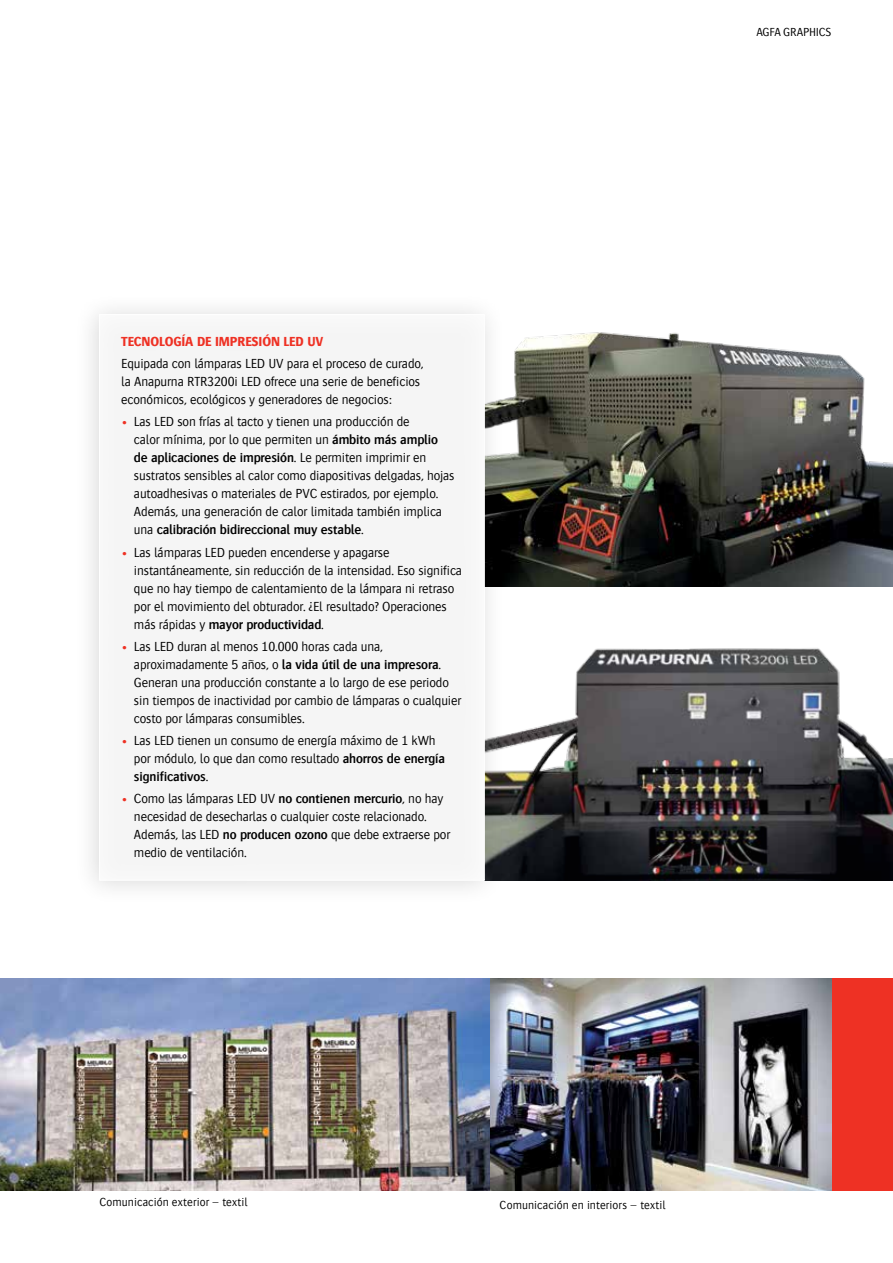
<style>
.page{position:relative;width:893px;height:1263px;background:#fff}
.page>*{position:absolute;margin:0;border:0;box-sizing:border-box;transform-origin:0 0}
.t1{font:300 13.5px/18px "Bosis For Agfa";letter-spacing:-.01em;color:#000}
.t2{font:700 13.5px "Bosis For Agfa";letter-spacing:-.01em;color:#ee3124}
.t3{font:300 12px "Bosis For Agfa";letter-spacing:.01em;color:#000}
.t4{font:300 12px "Bosis For Agfa";letter-spacing:-.025em;color:#000}
.s1{color:#ee3124}
.s2{font-weight:600}
</style>
<div class="page">
<div style="left:826px;top:978px;width:67px;height:213px;background:#ee3124"></div>
<img style="left:489px;top:978px;width:342px;height:213px">
<img style="left:0;top:978px;width:489px;height:213px">
<img style="left:506px;top:332px;width:387px;height:255px">
<img style="left:506px;top:648px;width:387px;height:233px">
<div style="left:74px;top:292px;width:432px;height:614px;background:#000;opacity:.2"></div>
<div style="left:100px;top:315px;width:384px;height:565px;background:#f5f5f5"></div>
<p class="t2" style="left:121px;top:334px;width:204px">TECNOLOGÍA DE IMPRESIÓN LED UV</p>
<p class="t1" style="left:121px;top:354px;width:304px">Equipada con lámparas LED UV para el proceso de curado, la Anapurna RTR3200i LED ofrece una serie de beneficios económicos, ecológicos y generadores de negocios:</p>
<p class="t1" style="left:134px;top:413px;width:322px;text-indent:-13px"><span class="s1">•</span> Las LED son frías al tacto y tienen una producción de<br>calor mínima, por lo que permiten un <span class="s2">ámbito más amplio de aplicaciones de impresión</span>. Le permiten imprimir en sustratos sensibles al calor como diapositivas delgadas, hojas autoadhesivas o materiales de PVC estirados, por ejemplo.<br>Además, una generación de calor limitada también implica una <span class="s2">calibración bidireccional muy estable</span>.</p>
<p class="t1" style="left:134px;top:543px;width:330px;text-indent:-13px"><span class="s1">•</span> Las lámparas LED pueden encenderse y apagarse instantáneamente, sin reducción de la intensidad. Eso significa que no hay tiempo de calentamiento de la lámpara ni retraso por el movimiento del obturador. ¿El resultado? Operaciones más rápidas y <span class="s2">mayor productividad</span>.</p>
<p class="t1" style="left:134px;top:637px;width:329px;text-indent:-13px"><span class="s1">•</span> Las LED duran al menos 10.000 horas cada una, aproximadamente 5 años, o <span class="s2">la vida útil de una impresora</span>.<br>Generan una producción constante a lo largo de ese periodo sin tiempos de inactividad por cambio de lámparas o cualquier costo por lámparas consumibles.</p>
<p class="t1" style="left:134px;top:731px;width:312px;text-indent:-13px"><span class="s1">•</span> Las LED tienen un consumo de energía máximo de 1 kWh por módulo, lo que dan como resultado <span class="s2">ahorros de energía significativos</span>.</p>
<p class="t1" style="left:134px;top:790px;width:318px;text-indent:-13px"><span class="s1">•</span> Como las lámparas LED UV <span class="s2">no contienen mercurio</span>, no hay necesidad de desecharlas o cualquier coste relacionado.<br>Además, las LED <span class="s2">no producen ozono</span> que debe extraerse por medio de ventilación.</p>
<p class="t4" style="left:756px;top:26px;width:76px">AGFA GRAPHICS</p>
<p class="t3" style="left:100px;top:1195px;width:150px">Comunicación exterior – textil</p>
<p class="t3" style="left:500px;top:1199px;width:167px">Comunicación en interiors – textil</p>
</div>
